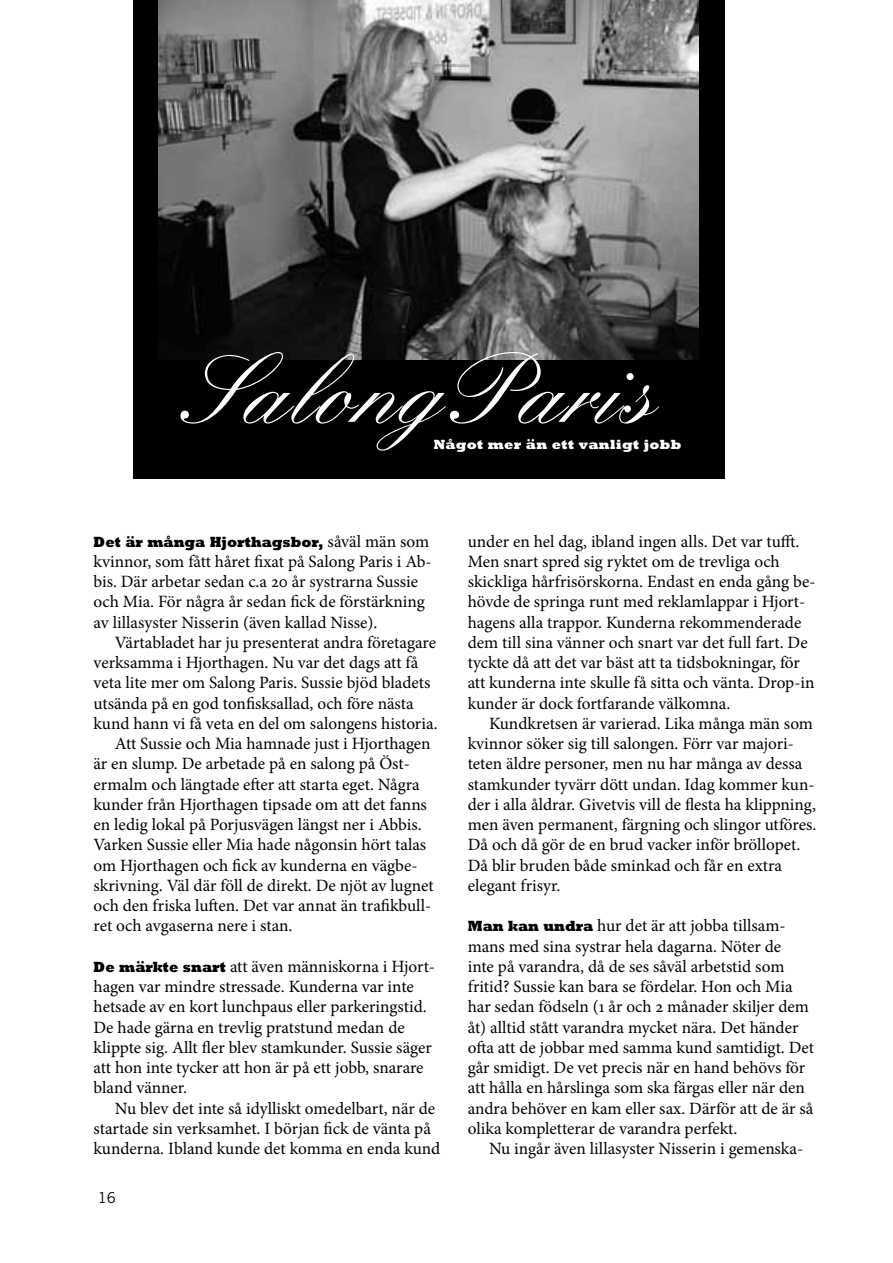
<style>
.page{position:relative;width:893px;height:1263px;background:#fff}
.page>*{position:absolute;margin:0;border:0;box-sizing:border-box;transform-origin:0 0}
.t1{font:500 97.5px "Kuenstler Script";color:#fff}
.t2{font:17.25px/20.2px "Minion Pro";color:#000}
.t3{font:800 15px "Rockwell";color:#000;scale:.9 1}
.t4{font:15px "Trade Gothic";color:#000}
.t5{font:800 13.5px "Rockwell";letter-spacing:.025em;color:#fff}
.s1{font-family:"Minion Pro";font-weight:400;font-size:17.25px}
.s2{font-family:"Rockwell";font-weight:800;font-size:15px}
</style>
<div class="page">
<div style="left:133px;top:0;width:591px;height:479px;background:#000"></div>
<img style="left:158px;top:0;width:540px;height:359px">
<h1 class="t1" style="left:183px;top:332px;width:473px">Salong Paris</h1>
<p class="t5" style="left:434px;top:436px;width:249px">Något mer än ett vanligt jobb</p>
<p class="t3" style="left:94px;top:532px;width:374px">Det är många Hjorthagsbor, <span class="s1">såväl män som</span></p>
<p class="t2" style="left:94px;top:551px;width:340px">kvinnor, som fått håret fixat på Salong Paris i Ab&shy;bis. Där arbetar sedan c.a 20 år systrarna Sussie och Mia. För några år sedan fick de förstärkning av lillasyster Nisserin (även kallad Nisse).</p>
<p class="t2" style="left:115px;top:632px;width:323px">Värtabladet har ju presenterat andra företagare</p>
<p class="t2" style="left:94px;top:652px;width:326px">verksamma i Hjorthagen. Nu var det dags att få</p>
<p class="t2" style="left:94px;top:673px;width:338px">veta lite mer om Salong Paris. Sussie bjöd bladets</p>
<p class="t2" style="left:94px;top:693px;width:322px">utsända på en god tonfisksallad, och före nästa</p>
<p class="t2" style="left:94px;top:713px;width:346px">kund hann vi få veta en del om salongens historia.</p>
<p class="t2" style="left:115px;top:734px;width:317px">Att Sussie och Mia hamnade just i Hjorthagen</p>
<p class="t2" style="left:94px;top:754px;width:318px">är en slump. De arbetade på en salong på Öst-</p>
<p class="t2" style="left:94px;top:774px;width:328px">ermalm och längtade efter att starta eget. Några</p>
<p class="t2" style="left:94px;top:794px;width:335px">kunder från Hjorthagen tipsade om att det fanns</p>
<p class="t2" style="left:94px;top:815px;width:330px">en ledig lokal på Porjusvägen längst ner i Abbis.</p>
<p class="t2" style="left:94px;top:835px;width:334px">Varken Sussie eller Mia hade någonsin hört talas</p>
<p class="t2" style="left:94px;top:855px;width:326px">om Hjorthagen och fick av kunderna en vägbe-</p>
<p class="t2" style="left:94px;top:875px;width:342px">skrivning. Väl där föll de direkt. De njöt av lugnet</p>
<p class="t2" style="left:94px;top:896px;width:339px">och den friska luften. Det var annat än trafikbull-</p>
<p class="t2" style="left:94px;top:916px;width:201px">ret och avgaserna nere i stan.</p>
<p class="t2" style="left:94px;top:956px;width:341px"><span class="s2">De märkte snart</span> att även människorna i Hjort&shy;hagen var mindre stressade. Kunderna var inte hetsade av en kort lunchpaus eller parkeringstid.<br>De hade gärna en trevlig pratstund medan de klippte sig. Allt fler blev stamkunder. Sussie säger att hon inte tycker att hon är på ett jobb, snarare bland vänner.</p>
<p class="t2" style="left:94px;top:1098px;width:348px;text-indent:21px">Nu blev det inte så idylliskt omedelbart, när de startade sin verksamhet. I början fick de vänta på kunderna. Ibland kunde det komma en enda kund</p>
<p class="t4" style="left:98px;top:1189px;width:20px">16</p>
<p class="t2" style="left:468px;top:531px;width:349px">under en hel dag, ibland ingen alls. Det var tufft.<br>Men snart spred sig ryktet om de trevliga och skickliga hårfrisörskorna. Endast en enda gång be&shy;hövde de springa runt med reklamlappar i Hjort&shy;hagens alla trappor. Kunderna rekommenderade dem till sina vänner och snart var det full fart. De tyckte då att det var bäst att ta tidsbokningar, för att kunderna inte skulle få sitta och vänta. Drop-in kunder är dock fortfarande välkomna.</p>
<p class="t2" style="left:468px;top:713px;width:350px;text-indent:21px">Kundkretsen är varierad. Lika många män som kvinnor söker sig till salongen. Förr var majori&shy;teten äldre personer, men nu har många av dessa stamkunder tyvärr dött undan. Idag kommer kun&shy;der i alla åldrar. Givetvis vill de flesta ha klippning, men även permanent, färgning och slingor utföres.<br>Då och då gör de en brud vacker inför bröllopet.<br>Då blir bruden både sminkad och får en extra elegant frisyr.</p>
<p class="t2" style="left:468px;top:916px;width:348px"><span class="s2">Man kan undra</span> hur det är att jobba tillsam&shy;mans med sina systrar hela dagarna. Nöter de<br>inte på varandra, då de ses såväl arbetstid som fritid? Sussie kan bara se fördelar. Hon och Mia har sedan födseln (1 år och 2 månader skiljer dem åt) alltid stått varandra mycket nära. Det händer ofta att de jobbar med samma kund samtidigt. Det går smidigt. De vet precis när en hand behövs för att hålla en hårslinga som ska färgas eller när den andra behöver en kam eller sax. Därför att de är så olika kompletterar de varandra perfekt.</p>
<p class="t2" style="left:489px;top:1139px;width:316px">Nu ingår även lillasyster Nisserin i gemenska-</p>
</div>
